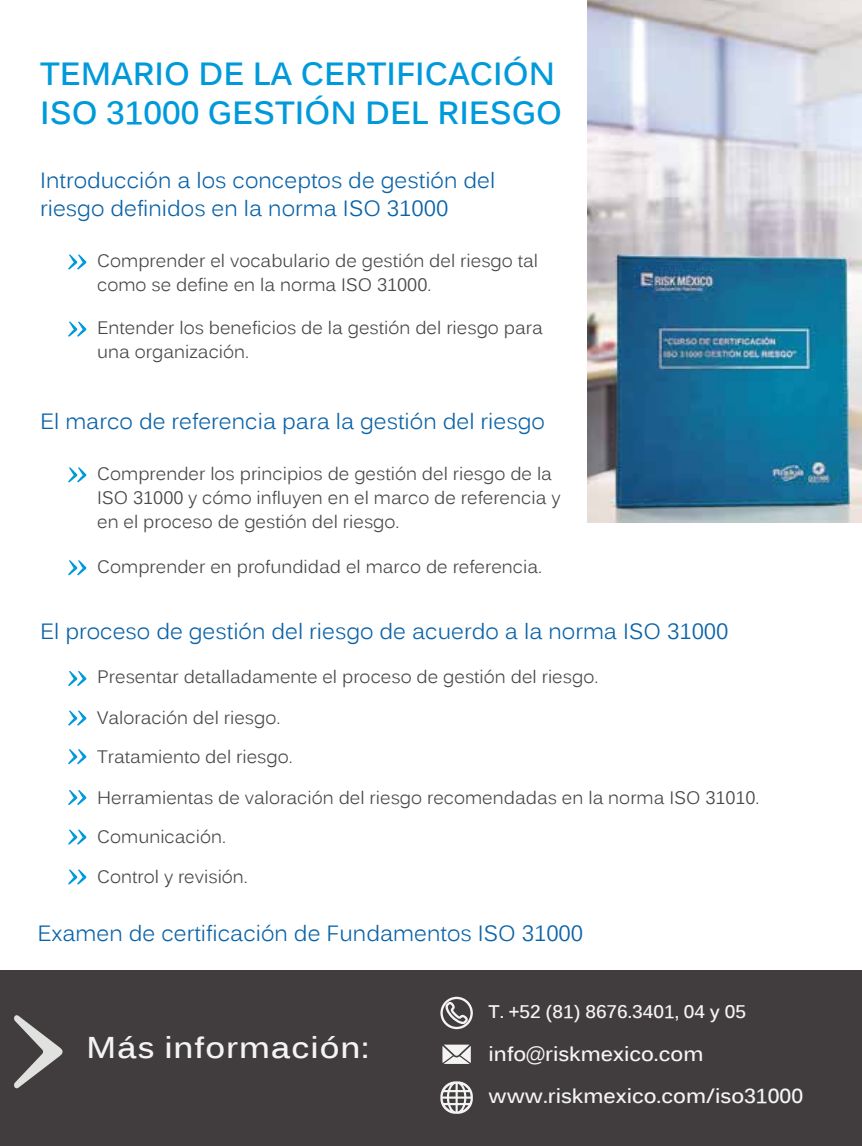
<style>
.page{position:relative;width:862px;height:1146px;background:#fff}
.page>*{position:absolute;margin:0;border:0;box-sizing:border-box;transform-origin:0 0}
.t1{font:700 32px/38.4px "Kalinga";color:#009adb}
.t2{font:700 30px "Kalinga";letter-spacing:.03em;color:#f4f4f3;scale:1.04 1}
.t3{font:22px/28.6px "Kalinga";color:#0b63a8}
.t4{font:700 20.2px/42px "Kalinga";color:#f4f4f3}
.t5{font:700 18.2px "Kalinga";color:#f4f4f3}
.t6{font:18px/24px "Kalinga";color:#494648}
</style>
<div class="page">
<div style="left:0;top:971px;width:862px;height:175px;background:#413d3e"></div>
<svg style="left:440px;top:1081px;width:33px;height:33px"></svg>
<svg style="left:440px;top:997px;width:33px;height:32px"></svg>
<svg style="left:442px;top:1045px;width:29px;height:19px"></svg>
<svg style="left:68px;top:254px;width:18px;height:16px"></svg>
<svg style="left:68px;top:322px;width:18px;height:15px"></svg>
<svg style="left:68px;top:467px;width:18px;height:15px"></svg>
<svg style="left:68px;top:560px;width:18px;height:15px"></svg>
<svg style="left:68px;top:790px;width:18px;height:15px"></svg>
<svg style="left:68px;top:749px;width:18px;height:15px"></svg>
<svg style="left:68px;top:829px;width:18px;height:16px"></svg>
<svg style="left:68px;top:869px;width:18px;height:15px"></svg>
<svg style="left:68px;top:671px;width:18px;height:15px"></svg>
<svg style="left:68px;top:710px;width:18px;height:16px"></svg>
<svg style="left:14px;top:1015px;width:49px;height:73px"></svg>
<img style="left:587px;top:0;width:275px;height:522px">
<h1 class="t1" style="left:40px;top:58px;width:523px">TEMARIO DE LA CERTIFICACIÓN<br>ISO 31000 GESTIÓN DEL RIESGO</h1>
<p class="t3" style="left:40px;top:168px;width:457px">Introducción a los conceptos de gestión del riesgo definidos en la norma ISO 31000</p>
<p class="t6" style="left:97px;top:250px;width:442px">Comprender el vocabulario de gestión del riesgo tal como se define en la norma ISO 31000.</p>
<p class="t6" style="left:97px;top:317px;width:447px">Entender los beneficios de la gestión del riesgo para una organización.</p>
<p class="t3" style="left:40px;top:409px;width:506px">El marco de referencia para la gestión del riesgo</p>
<p class="t6" style="left:97px;top:463px;width:465px">Comprender los principios de gestión del riesgo de la<br>ISO 31000 y cómo influyen en el marco de referencia y en el proceso de gestión del riesgo.</p>
<p class="t6" style="left:97px;top:556px;width:446px">Comprender en profundidad el marco de referencia.</p>
<p class="t3" style="left:40px;top:619px;width:690px">El proceso de gestión del riesgo de acuerdo a la norma ISO 31000</p>
<p class="t6" style="left:97px;top:666px;width:502px">Presentar detalladamente el proceso de gestión del riesgo.</p>
<p class="t6" style="left:97px;top:707px;width:185px">Valoración del riesgo.</p>
<p class="t6" style="left:97px;top:747px;width:197px">Tratamiento del riesgo.</p>
<p class="t6" style="left:97px;top:787px;width:664px">Herramientas de valoración del riesgo recomendadas en la norma ISO 31010.</p>
<p class="t6" style="left:97px;top:826px;width:130px">Comunicación.</p>
<p class="t6" style="left:97px;top:866px;width:152px">Control y revisión.</p>
<p class="t3" style="left:37px;top:921px;width:547px">Examen de certificación de Fundamentos ISO 31000</p>
<h2 class="t2" style="left:87px;top:1027px;width:273px">Más información:</h2>
<p class="t5" style="left:488px;top:999px;width:259px">T. +52 (81) 8676.3401, 04 y 05</p>
<p class="t4" style="left:488px;top:1034px;width:316px">info@riskmexico.com www.riskmexico.com/iso31000</p>
</div>
